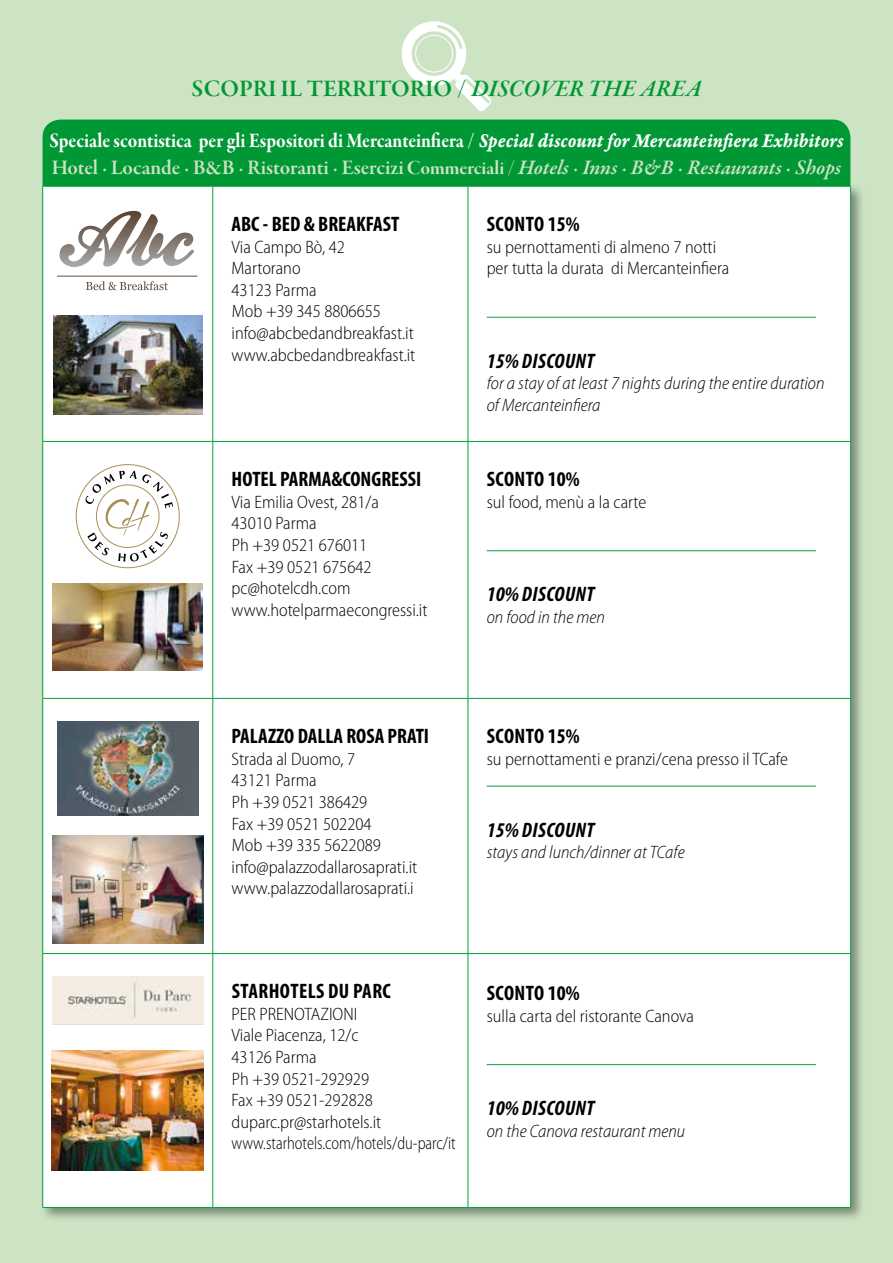
<style>
.page{position:relative;width:893px;height:1263px;background:#cce3c4}
.page>*{position:absolute;margin:0;border:0;box-sizing:border-box;transform-origin:0 0}
.t1{font:24px "Garamond Premr Pro Smbd Subh";letter-spacing:.01em;color:#009735}
.t2{font:700 condensed 21px "Myriad Pro";color:#000}
.t3{font:21px "Garamond Premr Pro Bd Subh";color:#fff;scale:.9 1}
.t4{font:21px "Garamond Premr Pro Smbd Subh";color:#cce3c4}
.t5{font:italic 700 condensed 21px "Myriad Pro";letter-spacing:.02em;color:#000}
.t6{font:300 semi-condensed 18px/21.6px "Myriad Pro";color:#000}
.t7{font:italic 300 semi-condensed 18px/21.6px "Myriad Pro";color:#000}
.s1{font-family:"Garamond Premr Pro Smbd It Subh"}
.s2{font-family:"Garamond Premr Pro Bd It Capt"}
.s3{font-family:"Garamond Premr Pro Bd Disp"}
.s4{font-family:"Garamond Premr Pro";font-weight:600;font-style:italic}
</style>
<div class="page">
<div style="left:43px;top:120px;width:807px;height:64px;background:#009735"></div>
<svg style="left:401px;top:21px;width:91px;height:91px"></svg>
<div style="left:40px;top:184px;width:825px;height:1037px;background:#000;opacity:.4"></div>
<div style="left:43px;top:187px;width:807px;height:1020px;background:#fff"></div>
<hr style="left:42px;top:186px;width:1px;height:255px;background:#00a13a">
<hr style="left:43px;top:186px;width:170px;height:1px;background:#00a13a">
<hr style="left:213px;top:186px;width:1px;height:255px;background:#00a13a">
<hr style="left:213px;top:186px;width:255px;height:1px;background:#00a13a">
<hr style="left:468px;top:186px;width:1px;height:255px;background:#00a13a">
<hr style="left:468px;top:186px;width:383px;height:1px;background:#00a13a">
<hr style="left:850px;top:186px;width:1px;height:255px;background:#00a13a">
<hr style="left:42px;top:442px;width:1px;height:256px;background:#00a13a">
<hr style="left:43px;top:441px;width:170px;height:1px;background:#00a13a">
<hr style="left:213px;top:442px;width:1px;height:256px;background:#00a13a">
<hr style="left:213px;top:441px;width:255px;height:1px;background:#00a13a">
<hr style="left:468px;top:442px;width:1px;height:256px;background:#00a13a">
<hr style="left:468px;top:441px;width:383px;height:1px;background:#00a13a">
<hr style="left:850px;top:442px;width:1px;height:256px;background:#00a13a">
<hr style="left:42px;top:698px;width:1px;height:255px;background:#00a13a">
<hr style="left:43px;top:698px;width:170px;height:1px;background:#00a13a">
<hr style="left:213px;top:698px;width:1px;height:255px;background:#00a13a">
<hr style="left:213px;top:698px;width:255px;height:1px;background:#00a13a">
<hr style="left:468px;top:698px;width:1px;height:255px;background:#00a13a">
<hr style="left:468px;top:698px;width:383px;height:1px;background:#00a13a">
<hr style="left:850px;top:698px;width:1px;height:255px;background:#00a13a">
<hr style="left:42px;top:954px;width:1px;height:253px;background:#00a13a">
<hr style="left:43px;top:953px;width:170px;height:1px;background:#00a13a">
<hr style="left:43px;top:1207px;width:170px;height:1px;background:#00a13a">
<hr style="left:213px;top:954px;width:1px;height:253px;background:#00a13a">
<hr style="left:213px;top:953px;width:255px;height:1px;background:#00a13a">
<hr style="left:213px;top:1207px;width:255px;height:1px;background:#00a13a">
<hr style="left:468px;top:954px;width:1px;height:253px;background:#00a13a">
<hr style="left:468px;top:953px;width:383px;height:1px;background:#00a13a">
<hr style="left:850px;top:954px;width:1px;height:253px;background:#00a13a">
<hr style="left:468px;top:1207px;width:383px;height:1px;background:#00a13a">
<svg style="left:58px;top:209px;width:140px;height:87px;background:#dcd9d6"></svg>
<svg style="left:338px;top:385px;width:6px;height:6px"></svg>
<img style="left:53px;top:315px;width:149px;height:100px">
<hr style="left:487px;top:317px;width:329px;height:1px;background:#00a13a">
<svg style="left:76px;top:464px;width:104px;height:104px;background:#eeece8"></svg>
<img style="left:53px;top:584px;width:150px;height:87px">
<hr style="left:487px;top:550px;width:329px;height:1px;background:#00a13a">
<img style="left:57px;top:721px;width:141px;height:94px">
<img style="left:52px;top:835px;width:151px;height:109px">
<hr style="left:487px;top:786px;width:329px;height:1px;background:#00a13a">
<img style="left:52px;top:976px;width:151px;height:49px">
<img style="left:52px;top:1050px;width:152px;height:121px">
<hr style="left:487px;top:1064px;width:329px;height:1px;background:#00a13a">
<h1 class="t1" style="left:192px;top:75px;width:511px">Scopri il territorio / <span class="s1">DISCOVER THE AREA</span></h1>
<p class="t3" style="left:49px;top:128px;width:884px">Speciale scontistica per gli Espositori di Mercanteinfiera / <span class="s2">Special discount for Mercanteinfiera Exhibitors</span></p>
<p class="t4" style="left:52px;top:155px;width:791px">Hotel . Locande . B&amp;B . Ristoranti . Esercizi <span class="s3">Commerciali /</span> <span class="s4">Hotels</span> . <span class="s4">inns</span> . <span class="s4">B&amp;B</span> . <span class="s4">restaurants</span> . <span class="s4">shops</span></p>
<p class="t2" style="left:232px;top:211px;width:169px">ABC - BED &amp; BREAKFAST</p>
<p class="t6" style="left:232px;top:236px;width:185px">Via Campo Bò, 42<br>Martorano<br>43123 Parma<br>Mob +39 345 8806655 info@abcbedandbreakfast.it www.abcbedandbreakfast.it</p>
<p class="t2" style="left:232px;top:466px;width:191px">HOTEL PARMA&amp;CONGRESSI</p>
<p class="t6" style="left:232px;top:491px;width:197px">Via Emilia Ovest, 281/a<br>43010 Parma<br>Ph +39 0521 676011<br>fax +39 0521 675642 pc@hotelcdh.com www.hotelparmaecongressi.it</p>
<p class="t2" style="left:487px;top:211px;width:94px">SCONTO 15%</p>
<p class="t6" style="left:487px;top:236px;width:244px">su pernottamenti di almeno 7 notti per tutta la durata di Mercanteinfiera</p>
<p class="t5" style="left:487px;top:348px;width:109px">15% DISCOUNT</p>
<p class="t7" style="left:487px;top:372px;width:339px">for a stay of at least 7 nights during the entire duration of Mercanteinfiera</p>
<p class="t2" style="left:487px;top:466px;width:94px">SCONTO 10%</p>
<p class="t6" style="left:487px;top:491px;width:161px">sul food, menù a la carte</p>
<p class="t5" style="left:487px;top:581px;width:109px">10% DISCOUNT</p>
<p class="t7" style="left:487px;top:606px;width:120px">on food in the men</p>
<p class="t2" style="left:232px;top:723px;width:199px">PALAZZO DALLA ROSA PRATI</p>
<p class="t6" style="left:232px;top:748px;width:187px">Strada al Duomo, 7<br>43121 Parma<br>Ph +39 0521 386429<br>fax +39 0521 502204<br>Mob +39 335 5622089 info@palazzodallarosaprati.it www.palazzodallarosaprati.i</p>
<p class="t2" style="left:487px;top:723px;width:94px">SCONTO 15%</p>
<p class="t6" style="left:487px;top:748px;width:303px">su pernottamenti e pranzi/cena presso il TCafe</p>
<p class="t5" style="left:487px;top:817px;width:109px">15% DISCOUNT</p>
<p class="t7" style="left:487px;top:841px;width:199px">stays and lunch/dinner at TCafe</p>
<p class="t2" style="left:232px;top:978px;width:20px">STARH</p>
<p class="t2" style="left:280px;top:978px;width:20px">OTELS</p>
<p class="t2" style="left:328px;top:978px;width:45px">DU PARC</p>
<p class="t6" style="left:232px;top:1003px;width:226px">PER PRENOTAZIONI<br>Viale Piacenza, 12/c<br>43126 Parma<br>ph +39 0521-292929<br>Fax +39 0521-292828 duparc.pr@starhotels.it www.starhotels.com/hotels/du-parc/it</p>
<p class="t2" style="left:487px;top:980px;width:94px">SCONTO 10%</p>
<p class="t6" style="left:487px;top:1005px;width:209px">sulla carta del ristorante Canova</p>
<p class="t5" style="left:487px;top:1095px;width:109px">10% DISCOUNT</p>
<p class="t7" style="left:487px;top:1120px;width:200px">on the Canova restaurant menu</p>
</div>
